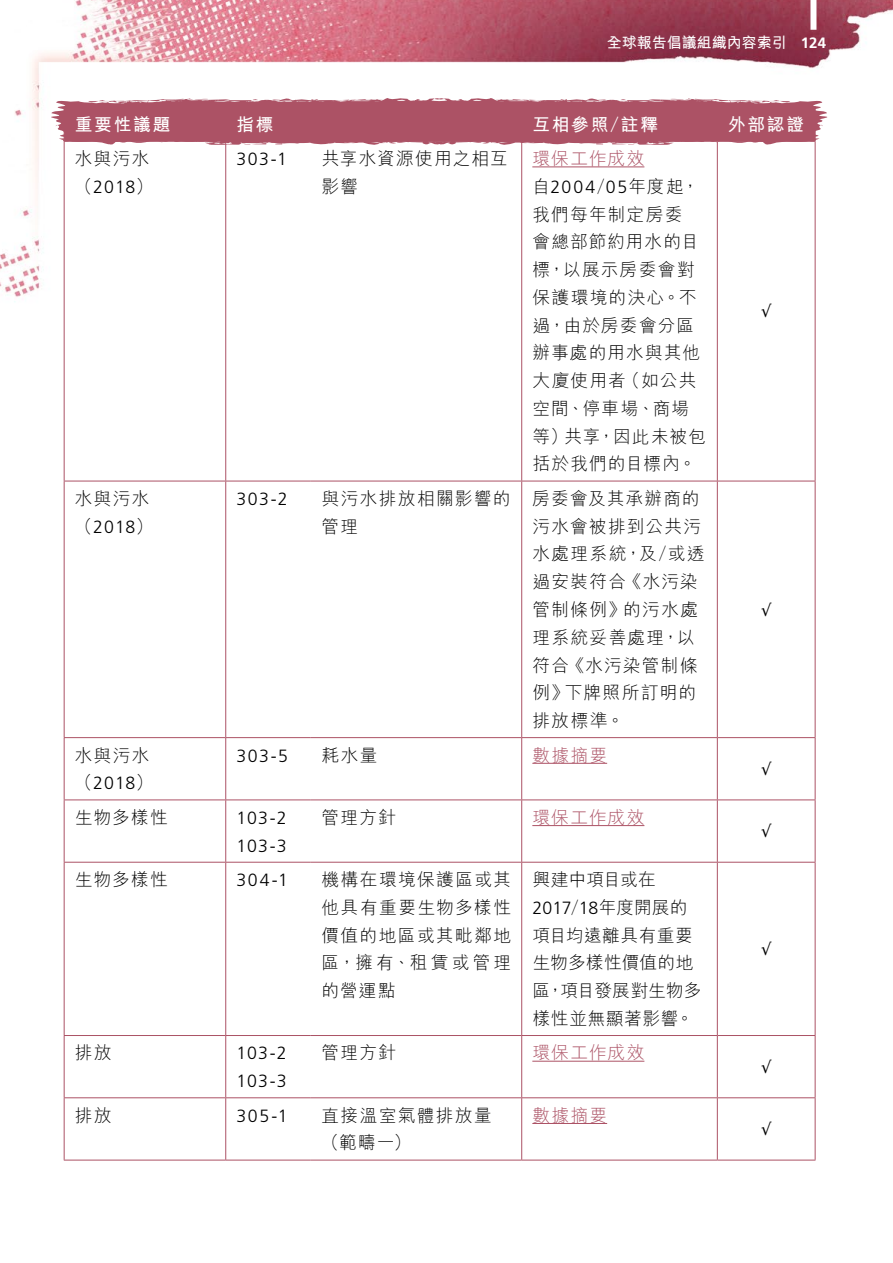
<style>
.page{position:relative;width:893px;height:1263px;background:#fff}
.page>*{position:absolute;margin:0;border:0;box-sizing:border-box;transform-origin:0 0}
.Text_TC{font:300 17.7px/27.8px "M Hei HK";letter-spacing:.07em;color:#000}
.Text_TC-2{font:300 17.7px/27.8px "M Hei HK";letter-spacing:.02em;color:#000}
.Text_TC-3{font:300 17.7px "Frutiger";letter-spacing:.075em;color:#000}
.Text_TC-4{font:300 17.7px "M Hei HK";letter-spacing:.07em;color:#ac5265}
.Table_Title_TC{font:700 17.7px "M Hei HK";letter-spacing:.1em;color:#fff}
.t1{font:700 15px "M Hei HK";color:#fff}
.s1{font-family:"Frutiger"}
</style>
<div class="page">
<img style="left:0;top:0;width:893px;height:1161px">
<svg style="left:35px;top:97px;width:808px;height:49px"></svg>
<hr style="left:717px;top:142px;width:1px;height:339px;background:#ac5265">
<hr style="left:815px;top:142px;width:1px;height:339px;background:#ac5265">
<hr style="left:717px;top:481px;width:98px;height:1px;background:#ac5265">
<hr style="left:717px;top:481px;width:1px;height:256px;background:#ac5265">
<hr style="left:815px;top:481px;width:1px;height:256px;background:#ac5265">
<hr style="left:717px;top:737px;width:98px;height:1px;background:#ac5265">
<hr style="left:717px;top:738px;width:1px;height:61px;background:#ac5265">
<hr style="left:815px;top:738px;width:1px;height:61px;background:#ac5265">
<hr style="left:717px;top:799px;width:98px;height:1px;background:#ac5265">
<hr style="left:717px;top:800px;width:1px;height:62px;background:#ac5265">
<hr style="left:815px;top:800px;width:1px;height:62px;background:#ac5265">
<hr style="left:717px;top:862px;width:98px;height:1px;background:#ac5265">
<hr style="left:717px;top:862px;width:1px;height:173px;background:#ac5265">
<hr style="left:815px;top:862px;width:1px;height:173px;background:#ac5265">
<hr style="left:717px;top:1035px;width:98px;height:1px;background:#ac5265">
<hr style="left:717px;top:1036px;width:1px;height:61px;background:#ac5265">
<hr style="left:815px;top:1036px;width:1px;height:61px;background:#ac5265">
<hr style="left:717px;top:1097px;width:98px;height:1px;background:#ac5265">
<hr style="left:717px;top:1098px;width:1px;height:62px;background:#ac5265">
<hr style="left:815px;top:1098px;width:1px;height:62px;background:#ac5265">
<hr style="left:717px;top:1160px;width:98px;height:1px;background:#ac5265">
<hr style="left:64px;top:106px;width:162px;height:1px;background:#ac5265">
<hr style="left:64px;top:107px;width:1px;height:34px;background:#ac5265">
<hr style="left:226px;top:106px;width:85px;height:1px;background:#ac5265">
<hr style="left:311px;top:106px;width:211px;height:1px;background:#ac5265">
<hr style="left:522px;top:106px;width:195px;height:1px;background:#ac5265">
<hr style="left:717px;top:106px;width:98px;height:1px;background:#ac5265">
<hr style="left:815px;top:107px;width:1px;height:34px;background:#ac5265">
<hr style="left:64px;top:141px;width:162px;height:1px;background:#ac5265">
<hr style="left:226px;top:141px;width:85px;height:1px;background:#ac5265">
<hr style="left:311px;top:141px;width:211px;height:1px;background:#ac5265">
<hr style="left:522px;top:141px;width:195px;height:1px;background:#ac5265">
<hr style="left:717px;top:141px;width:98px;height:1px;background:#ac5265">
<hr style="left:225px;top:107px;width:1px;height:34px;background:#ac5265">
<hr style="left:521px;top:107px;width:1px;height:34px;background:#ac5265">
<hr style="left:717px;top:107px;width:1px;height:34px;background:#ac5265">
<hr style="left:64px;top:142px;width:1px;height:339px;background:#ac5265">
<hr style="left:225px;top:142px;width:1px;height:339px;background:#ac5265">
<hr style="left:521px;top:142px;width:1px;height:339px;background:#ac5265">
<hr style="left:64px;top:481px;width:162px;height:1px;background:#ac5265">
<hr style="left:64px;top:481px;width:1px;height:256px;background:#ac5265">
<hr style="left:226px;top:481px;width:85px;height:1px;background:#ac5265">
<hr style="left:225px;top:481px;width:1px;height:256px;background:#ac5265">
<hr style="left:311px;top:481px;width:211px;height:1px;background:#ac5265">
<hr style="left:522px;top:481px;width:195px;height:1px;background:#ac5265">
<hr style="left:521px;top:481px;width:1px;height:256px;background:#ac5265">
<hr style="left:64px;top:737px;width:162px;height:1px;background:#ac5265">
<hr style="left:64px;top:738px;width:1px;height:61px;background:#ac5265">
<hr style="left:226px;top:737px;width:85px;height:1px;background:#ac5265">
<hr style="left:225px;top:738px;width:1px;height:61px;background:#ac5265">
<hr style="left:311px;top:737px;width:211px;height:1px;background:#ac5265">
<hr style="left:522px;top:737px;width:195px;height:1px;background:#ac5265">
<hr style="left:521px;top:738px;width:1px;height:61px;background:#ac5265">
<hr style="left:64px;top:799px;width:162px;height:1px;background:#ac5265">
<hr style="left:64px;top:800px;width:1px;height:62px;background:#ac5265">
<hr style="left:226px;top:799px;width:85px;height:1px;background:#ac5265">
<hr style="left:225px;top:800px;width:1px;height:62px;background:#ac5265">
<hr style="left:311px;top:799px;width:211px;height:1px;background:#ac5265">
<hr style="left:522px;top:799px;width:195px;height:1px;background:#ac5265">
<hr style="left:521px;top:800px;width:1px;height:62px;background:#ac5265">
<hr style="left:64px;top:862px;width:162px;height:1px;background:#ac5265">
<hr style="left:64px;top:862px;width:1px;height:173px;background:#ac5265">
<hr style="left:226px;top:862px;width:85px;height:1px;background:#ac5265">
<hr style="left:225px;top:862px;width:1px;height:173px;background:#ac5265">
<hr style="left:311px;top:862px;width:211px;height:1px;background:#ac5265">
<hr style="left:522px;top:862px;width:195px;height:1px;background:#ac5265">
<hr style="left:521px;top:862px;width:1px;height:173px;background:#ac5265">
<hr style="left:64px;top:1035px;width:162px;height:1px;background:#ac5265">
<hr style="left:64px;top:1036px;width:1px;height:61px;background:#ac5265">
<hr style="left:226px;top:1035px;width:85px;height:1px;background:#ac5265">
<hr style="left:225px;top:1036px;width:1px;height:61px;background:#ac5265">
<hr style="left:311px;top:1035px;width:211px;height:1px;background:#ac5265">
<hr style="left:522px;top:1035px;width:195px;height:1px;background:#ac5265">
<hr style="left:521px;top:1036px;width:1px;height:61px;background:#ac5265">
<hr style="left:64px;top:1097px;width:162px;height:1px;background:#ac5265">
<hr style="left:64px;top:1098px;width:1px;height:62px;background:#ac5265">
<hr style="left:226px;top:1097px;width:85px;height:1px;background:#ac5265">
<hr style="left:225px;top:1098px;width:1px;height:62px;background:#ac5265">
<hr style="left:311px;top:1097px;width:211px;height:1px;background:#ac5265">
<hr style="left:522px;top:1097px;width:195px;height:1px;background:#ac5265">
<hr style="left:521px;top:1098px;width:1px;height:62px;background:#ac5265">
<hr style="left:64px;top:1160px;width:162px;height:1px;background:#ac5265">
<hr style="left:226px;top:1160px;width:85px;height:1px;background:#ac5265">
<hr style="left:311px;top:1160px;width:211px;height:1px;background:#ac5265">
<hr style="left:522px;top:1160px;width:195px;height:1px;background:#ac5265">
<hr style="left:532px;top:166px;width:112px;height:1px;background:#ac5265">
<hr style="left:532px;top:763px;width:75px;height:1px;background:#ac5265">
<hr style="left:532px;top:825px;width:112px;height:1px;background:#ac5265">
<hr style="left:532px;top:1061px;width:112px;height:1px;background:#ac5265">
<hr style="left:532px;top:1123px;width:75px;height:1px;background:#ac5265">
<div style="left:810px;top:0;width:6px;height:30px;background:#fff"></div>
<svg style="left:761px;top:304px;width:10px;height:14px"></svg>
<svg style="left:761px;top:602px;width:10px;height:14px"></svg>
<svg style="left:761px;top:761px;width:10px;height:14px"></svg>
<svg style="left:761px;top:824px;width:10px;height:13px"></svg>
<svg style="left:761px;top:941px;width:10px;height:14px"></svg>
<svg style="left:761px;top:1059px;width:10px;height:14px"></svg>
<svg style="left:761px;top:1121px;width:10px;height:14px"></svg>
<p class="t1" style="left:607px;top:32px;width:221px">全球報告倡議組織內容索引 <span class="s1">124</span></p>
<p class="Table_Title_TC" style="left:75px;top:111px;width:97px">重要性議題</p>
<p class="Table_Title_TC" style="left:236px;top:111px;width:39px">指標</p>
<p class="Table_Title_TC" style="left:532px;top:111px;width:127px">互相參照/註釋</p>
<p class="Table_Title_TC" style="left:728px;top:111px;width:78px">外部認證</p>
<p class="Text_TC" style="left:75px;top:144px;width:80px">水與污水（<span class="s1">2018</span>）</p>
<p class="Text_TC-3" style="left:236px;top:149px;width:52px">303-1</p>
<p class="Text_TC" style="left:321px;top:144px;width:188px">共享水資源使用之相互影響</p>
<p class="Text_TC-4" style="left:532px;top:150px;width:114px">環保工作成效</p>
<p class="Text_TC" style="left:532px;top:172px;width:175px">自<span class="s1">2004</span>/<span class="s1">05</span>年度起，我們每年制定房委<br>會總部節約用水的目標，以展示房委會對保護環境的決心。不過，由於房委會分區辦事處的用水與其他大廈使用者（如公共空間、停車場、商場等）共享，因此未被包括於我們的目標內。</p>
<p class="Text_TC" style="left:75px;top:484px;width:80px">水與污水（<span class="s1">2018</span>）</p>
<p class="Text_TC-3" style="left:236px;top:489px;width:53px">303-2</p>
<p class="Text_TC" style="left:321px;top:484px;width:191px">與污水排放相關影響的管理</p>
<p class="Text_TC" style="left:532px;top:484px;width:174px">房委會及其承辦商的污水會被排到公共污水處理系統，及/或透過安裝符合《水污染管制條例》的污水處理系統妥善處理，以符合《水污染管制條例》下牌照所訂明的排放標準。</p>
<p class="Text_TC" style="left:75px;top:741px;width:80px">水與污水（<span class="s1">2018</span>）</p>
<p class="Text_TC-3" style="left:236px;top:745px;width:53px">303-5</p>
<p class="Text_TC" style="left:321px;top:741px;width:58px">耗水量</p>
<p class="Text_TC-4" style="left:532px;top:746px;width:76px">數據摘要</p>
<p class="Text_TC" style="left:75px;top:803px;width:94px">生物多樣性</p>
<p class="Text_TC-3" style="left:236px;top:808px;width:52px">103-2</p>
<p class="Text_TC-3" style="left:236px;top:835px;width:52px">103-3</p>
<p class="Text_TC" style="left:321px;top:803px;width:76px">管理方針</p>
<p class="Text_TC-4" style="left:532px;top:808px;width:114px">環保工作成效</p>
<p class="Text_TC" style="left:75px;top:865px;width:94px">生物多樣性</p>
<p class="Text_TC-3" style="left:236px;top:870px;width:53px">304-1</p>
<p class="Text_TC" style="left:321px;top:865px;width:191px;text-align:justify">機構在環境保護區或其他具有重要生物多樣性價值的地區或其毗鄰地區，擁有、租賃或管理的營運點</p>
<p class="Text_TC-2" style="left:532px;top:865px;width:171px">興建中項目或在<br><span class="s1">2017</span>/<span class="s1">18</span>年度開展的項目均遠離具有重要生物多樣性價值的地區，項目發展對生物多樣性並無顯著影響。</p>
<p class="Text_TC" style="left:75px;top:1039px;width:38px">排放</p>
<p class="Text_TC-3" style="left:236px;top:1043px;width:52px">103-2</p>
<p class="Text_TC-3" style="left:236px;top:1071px;width:52px">103-3</p>
<p class="Text_TC" style="left:321px;top:1039px;width:76px">管理方針</p>
<p class="Text_TC-4" style="left:532px;top:1044px;width:114px">環保工作成效</p>
<p class="Text_TC" style="left:75px;top:1101px;width:38px">排放</p>
<p class="Text_TC-3" style="left:236px;top:1105px;width:53px">305-1</p>
<p class="Text_TC" style="left:321px;top:1101px;width:172px">直接溫室氣體排放量（範疇一）</p>
<p class="Text_TC-4" style="left:532px;top:1106px;width:76px">數據摘要</p>
</div>
